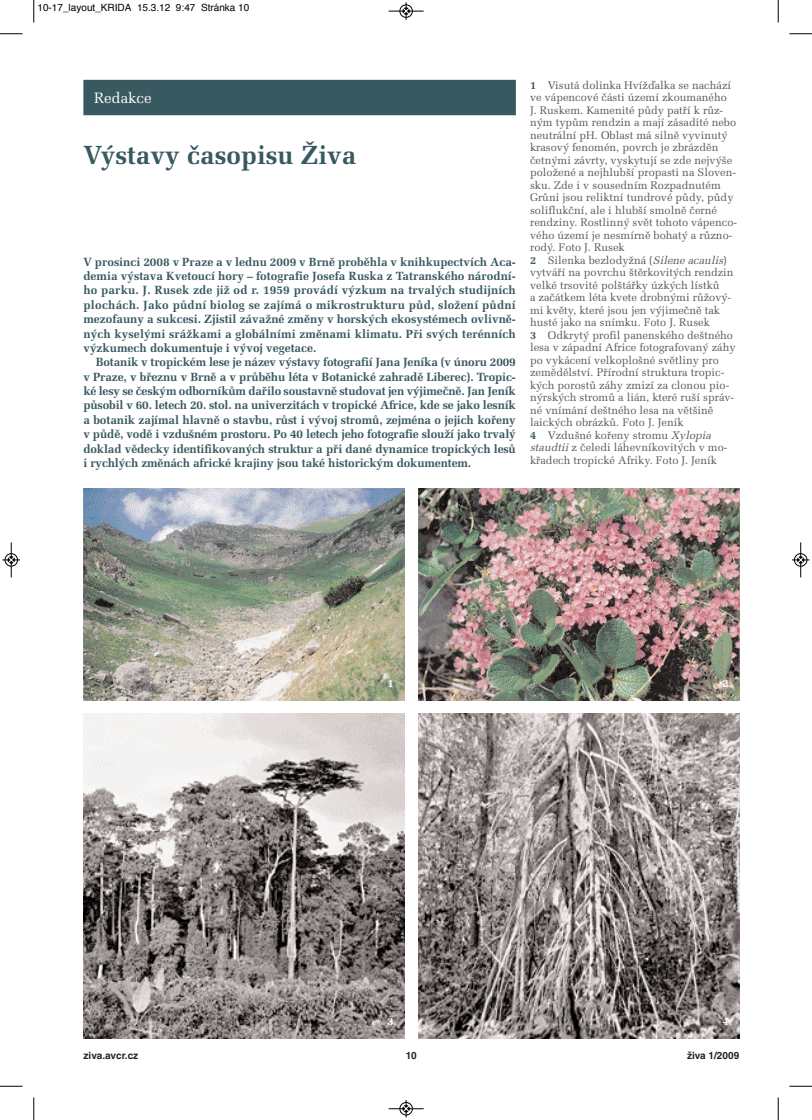
<style>
.page{position:relative;width:812px;height:1120px;background:#fff}
.page>*{position:absolute;margin:0;border:0;box-sizing:border-box;transform-origin:0 0}
.t1{font:700 26.25px "Melior CE";color:#395961}
.t2{font:15px "Melior CE";color:#fff}
.t3{font:700 11.88px/14.4px "Melior CE";letter-spacing:-.005em;color:#395961;text-align:justify}
.t4{font:700 11.25px "Melior CE";color:#fff}
.t5{font:11px/12.5px "Melior CE";color:#57585a}
.t6{font:10px "Helvetica";color:#000}
.t7{font:700 10px "Helvetica CE";color:#231f20}
.s1{font-weight:700;color:#395961}
.s2{font-style:italic}
</style>
<div class="page">
<div style="left:83px;top:80px;width:433px;height:35px;background:#395961"></div>
<img style="left:418px;top:714px;width:321px;height:324px">
<img style="left:83px;top:714px;width:321px;height:324px">
<img style="left:418px;top:489px;width:321px;height:212px">
<img style="left:83px;top:489px;width:321px;height:212px">
<svg style="left:33px;top:0;width:2px;height:23px"></svg>
<svg style="left:0;top:33px;width:22px;height:2px"></svg>
<svg style="left:777px;top:0;width:2px;height:23px"></svg>
<svg style="left:789px;top:33px;width:23px;height:2px"></svg>
<svg style="left:33px;top:1097px;width:2px;height:23px"></svg>
<svg style="left:0;top:1086px;width:22px;height:1px"></svg>
<svg style="left:777px;top:1097px;width:2px;height:23px"></svg>
<svg style="left:789px;top:1086px;width:23px;height:1px"></svg>
<div style="left:399px;top:4px;width:14px;height:14px;border:1px solid #fff;border-radius:50%"></div>
<hr style="left:388px;top:11px;width:35px;height:1px;background:#000">
<div style="left:400px;top:5px;width:12px;height:13px;border:1px solid #000;border-radius:50%"></div>
<svg style="left:403px;top:2px;width:6px;height:18px"></svg>
<div style="left:399px;top:1102px;width:14px;height:13px;border:1px solid #fff;border-radius:50%"></div>
<hr style="left:388px;top:1108px;width:35px;height:1px;background:#000">
<div style="left:400px;top:1102px;width:12px;height:13px;border:1px solid #000;border-radius:50%"></div>
<svg style="left:403px;top:1100px;width:6px;height:17px"></svg>
<div style="left:5px;top:553px;width:13px;height:14px;border:1px solid #fff;border-radius:50%"></div>
<hr style="left:11px;top:542px;width:1px;height:35px;background:#000">
<div style="left:5px;top:553px;width:13px;height:13px;border:1px solid #000;border-radius:50%"></div>
<svg style="left:2px;top:557px;width:18px;height:6px"></svg>
<div style="left:794px;top:553px;width:13px;height:14px;border:1px solid #fff;border-radius:50%"></div>
<hr style="left:800px;top:542px;width:1px;height:35px;background:#000">
<div style="left:794px;top:553px;width:13px;height:13px;border:1px solid #000;border-radius:50%"></div>
<svg style="left:792px;top:557px;width:17px;height:6px"></svg>
<p class="t6" style="left:38px;top:4px;width:213px">10-17_layout_KRIDA 15.3.12 9:47 Stránka 10</p>
<h2 class="t2" style="left:94px;top:92px;width:59px">Redakce</h2>
<h1 class="t1" style="left:83px;top:146px;width:274px">Výstavy časopisu Živa</h1>
<p class="t3" style="left:83px;top:256px;width:434px">V prosinci 2008 v Praze a v lednu 2009 v Brně proběhla v knihkupectvích Aca&shy;demia výstava Kvetoucí hory – fotografie Josefa Ruska z Tatranského národní&shy;ho parku. J. Rusek zde již od r. 1959 provádí výzkum na trvalých studijních plochách. Jako půdní biolog se zajímá o mikrostrukturu půd, složení půdní mezofauny a sukcesi. Zjistil závažné změny v horských ekosystémech ovlivně&shy;ných kyselými srážkami a globálními změnami klimatu. Při svých terénních výzkumech dokumentuje i vývoj vegetace.</p>
<p class="t3" style="left:83px;top:356px;width:434px;text-indent:12px">Botanik v tropickém lese je název výstavy fotografií Jana Jeníka (v únoru 2009 v Praze, v březnu v Brně a v průběhu léta v Botanické zahradě Liberec). Tropic&shy;ké lesy se českým odborníkům dařilo soustavně studovat jen výjimečně. Jan Jeník působil v 60. letech 20. stol. na univerzitách v tropické Africe, kde se jako lesník a botanik zajímal hlavně o stavbu, růst i vývoj stromů, zejména o jejich kořeny v půdě, vodě i vzdušném prostoru. Po 40 letech jeho fotografie slouží jako trvalý doklad vědecky identifikovaných struktur a při dané dynamice tropických lesů i rychlých změnách africké krajiny jsou také historickým dokumentem.</p>
<p class="t5" style="left:530px;top:80px;width:208px"><span class="s1">1</span> Visutá dolinka Hvížďalka se nachází ve vápencové části území zkoumaného<br>J. Ruskem. Kamenité půdy patří k růz&shy;ným typům rendzin a mají zásadité nebo neutrální pH. Oblast má silně vyvinutý krasový fenomén, povrch je zbrázděn četnými závrty, vyskytují se zde nejvýše položené a nejhlubší propasti na Sloven&shy;sku. Zde i v sousedním Rozpadnutém Grůni jsou reliktní tundrové půdy, půdy soliflukční, ale i hlubší smolně černé rendziny. Rostlinný svět tohoto vápenco&shy;vého území je nesmírně bohatý a různo&shy;rodý. Foto J. Rusek<br><span class="s1">2</span> Silenka bezlodyžná (<span class="s2">Sileneacaulis</span>) vytváří na povrchu štěrkovitých rendzin velké trsovité polštářky úzkých lístků<br>a začátkem léta kvete drobnými růžový&shy;mi květy, které jsou jen výjimečně tak husté jako na snímku. Foto J. Rusek<br><span class="s1">3</span> Odkrytý profil panenského deštného lesa v západní Africe fotografovaný záhy po vykácení velkoplošné světliny pro zemědělství. Přírodní struktura tropic&shy;kých porostů záhy zmizí za clonou pio&shy;nýrských stromů a lián, které ruší správ&shy;né vnímání deštného lesa na většině laických obrázků. Foto J. Jeník<br><span class="s1">4</span> Vzdušné kořeny stromu <span class="s2">Xylopia staudtii</span>z čeledi láhevníkovitých v mo&shy;křadech tropické Afriky. Foto J. Jeník</p>
<p class="t4" style="left:387px;top:680px;width:8px">1</p>
<p class="t4" style="left:722px;top:680px;width:8px">2</p>
<p class="t4" style="left:387px;top:1017px;width:8px">3</p>
<p class="t4" style="left:722px;top:1017px;width:8px">4</p>
<p class="t7" style="left:84px;top:1051px;width:56px">ziva.avcr.cz</p>
<p class="t7" style="left:406px;top:1051px;width:13px">10</p>
<p class="t7" style="left:687px;top:1051px;width:54px">živa 1/2009</p>
</div>
